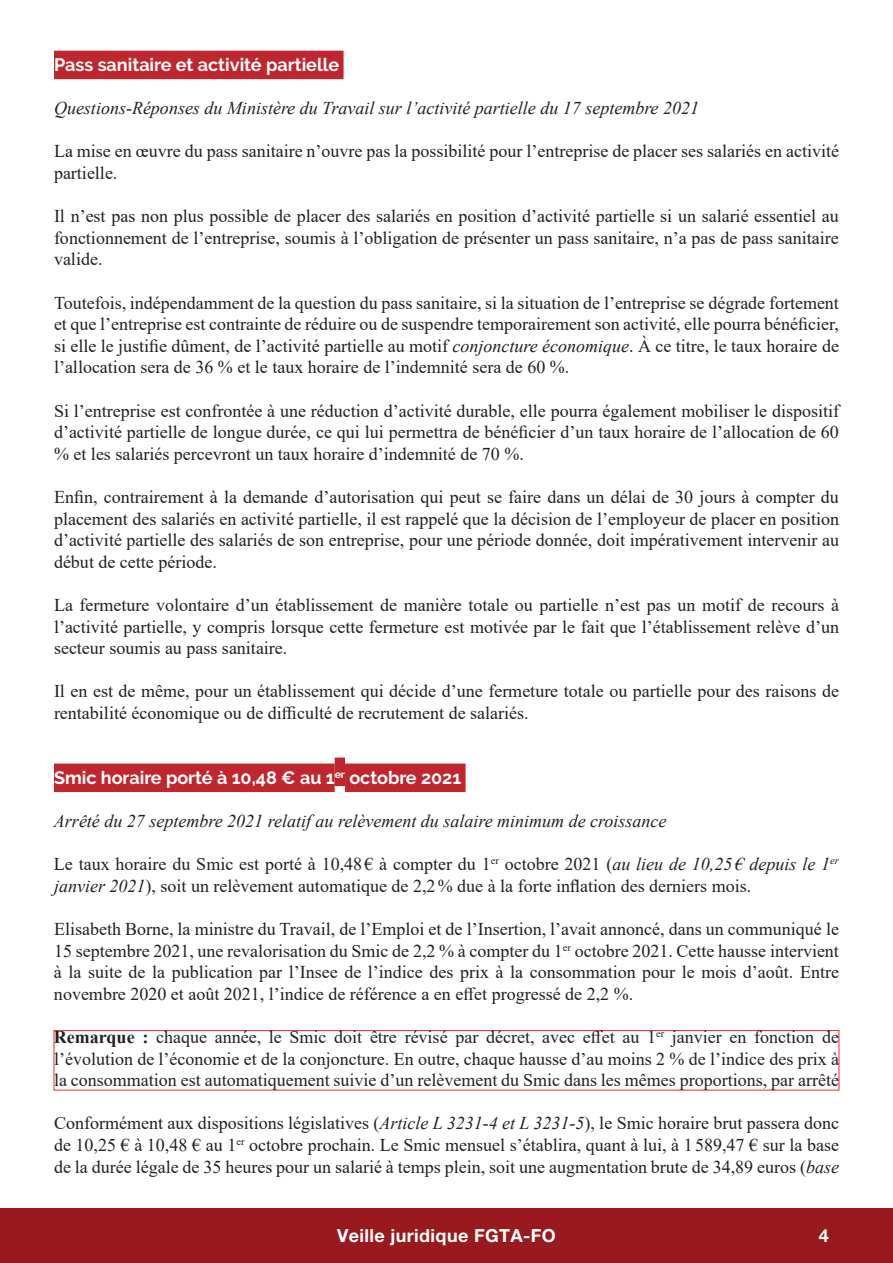
<style>
.page{position:relative;width:893px;height:1263px;background:#fff}
.page>*{position:absolute;margin:0;border:0;box-sizing:border-box;transform-origin:0 0}
.t1{font:18px/21.6px "Times New Roman";color:#231f20;text-align:justify}
.t2{font:italic 18px "Times New Roman";color:#231f20}
.t3{font:700 18px "Raleway";color:#fff}
.t4{font:700 18px "Helvetica Neue LT Pro";letter-spacing:.02em;color:#fff}
.s1{font-style:italic}
.s2{font-weight:700}
</style>
<div class="page">
<div style="left:0;top:1209px;width:893px;height:54px;background:#981a1e"></div>
<div style="left:54px;top:51px;width:290px;height:28px;background:#c0262d"></div>
<div style="left:54px;top:763px;width:281px;height:29px;background:#c0262d"></div>
<div style="left:335px;top:757px;width:10px;height:29px;background:#c0262d"></div>
<div style="left:345px;top:763px;width:121px;height:29px;background:#c0262d"></div>
<div style="left:54px;top:1030px;width:785px;height:60px;border:1px solid #ee2d2d"></div>
<p class="t3" style="left:54px;top:54px;width:287px">Pass sanitaire et activité partielle</p>
<p class="t2" style="left:54px;top:96px;width:647px">Questions-Réponses du Ministère du Travail sur l’activité partielle du 17 septembre 2021</p>
<p class="t1" style="left:54px;top:140px;width:786px">La mise en œuvre du pass sanitaire n’ouvre pas la possibilité pour l’entreprise de placer ses salariés en activité partielle.</p>
<p class="t1" style="left:54px;top:205px;width:786px">Il n’est pas non plus possible de placer des salariés en position d’activité partielle si un salarié essentiel au fonctionnement de l’entreprise, soumis à l’obligation de présenter un pass sanitaire, n’a pas de pass sanitaire valide.</p>
<p class="t1" style="left:54px;top:291px;width:786px">Toutefois, indépendamment de la question du pass sanitaire, si la situation de l’entreprise se dégrade fortement et que l’entreprise est contrainte de réduire ou de suspendre temporairement son activité, elle pourra bénéficier, si elle le justifie dûment, de l’activité partielle au motif <span class="s1">conjoncture économique</span>. À ce titre, le taux horaire de l’allocation sera de 36 % et le taux horaire de l’indemnité sera de 60 %.</p>
<p class="t1" style="left:54px;top:399px;width:786px">Si l’entreprise est confrontée à une réduction d’activité durable, elle pourra également mobiliser le dispositif d’activité partielle de longue durée, ce qui lui permettra de bénéficier d’un taux horaire de l’allocation de 60 % et les salariés percevront un taux horaire d’indemnité de 70 %.</p>
<p class="t1" style="left:54px;top:486px;width:786px">Enfin, contrairement à la demande d’autorisation qui peut se faire dans un délai de 30 jours à compter du placement des salariés en activité partielle, il est rappelé que la décision de l’employeur de placer en position d’activité partielle des salariés de son entreprise, pour une période donnée, doit impérativement intervenir au début de cette période.</p>
<p class="t1" style="left:54px;top:594px;width:786px">La fermeture volontaire d’un établissement de manière totale ou partielle n’est pas un motif de recours à l’activité partielle, y compris lorsque cette fermeture est motivée par le fait que l’établissement relève d’un secteur soumis au pass sanitaire.</p>
<p class="t1" style="left:54px;top:680px;width:786px">Il en est de même, pour un établissement qui décide d’une fermeture totale ou partielle pour des raisons de rentabilité économique ou de difficulté de recrutement de salariés.</p>
<p class="t3" style="left:54px;top:767px;width:409px">Smic horaire porté à 10,48 € au 1<sup>er</sup> octobre 2021</p>
<p class="t2" style="left:54px;top:809px;width:614px">Arrêté du 27 septembre 2021 relatif au relèvement du salaire minimum de croissance</p>
<p class="t1" style="left:54px;top:853px;width:786px">Le taux horaire du Smic est porté à 10,48€ à compter du 1<sup>er</sup> octobre 2021 (<span class="s1">au lieu de 10,25€ depuis le 1</span><sup>er </sup><span class="s1">janvier 2021</span>), soit un relèvement automatique de 2,2% due à la forte inflation des derniers mois.</p>
<p class="t1" style="left:54px;top:918px;width:786px">Elisabeth Borne, la ministre du Travail, de l’Emploi et de l’Insertion, l’avait annoncé, dans un communiqué le 15 septembre 2021, une revalorisation du Smic de 2,2 % à compter du 1<sup>er</sup> octobre 2021. Cette hausse intervient à la suite de la publication par l’Insee de l’indice des prix à la consommation pour le mois d’août. Entre novembre 2020 et août 2021, l’indice de référence a en effet progressé de 2,2 %.</p>
<p class="t1" style="left:54px;top:1026px;width:786px"><span class="s2">Remarque :</span> chaque année, le Smic doit être révisé par décret, avec effet au 1<sup>er</sup> janvier en fonction de l’évolution de l’économie et de la conjoncture. En outre, chaque hausse d’au moins 2 % de l’indice des prix à la consommation est automatiquement suivie d’un relèvement du Smic dans les mêmes proportions, par arrêté</p>
<p class="t1" style="left:54px;top:1112px;width:786px">Conformément aux dispositions législatives (<span class="s1">Article L 3231-4 et L 3231-5</span>), le Smic horaire brut passera donc de 10,25 € à 10,48 € au 1<sup>er</sup> octobre prochain. Le Smic mensuel s’établira, quant à lui, à 1589,47 € sur la base de la durée légale de 35 heures pour un salarié à temps plein, soit une augmentation brute de 34,89 euros (<span class="s1">base</span></p>
<p class="t4" style="left:337px;top:1225px;width:220px">Veille juridique FGTA-FO</p>
<p class="t4" style="left:819px;top:1225px;width:12px">4</p>
</div>
